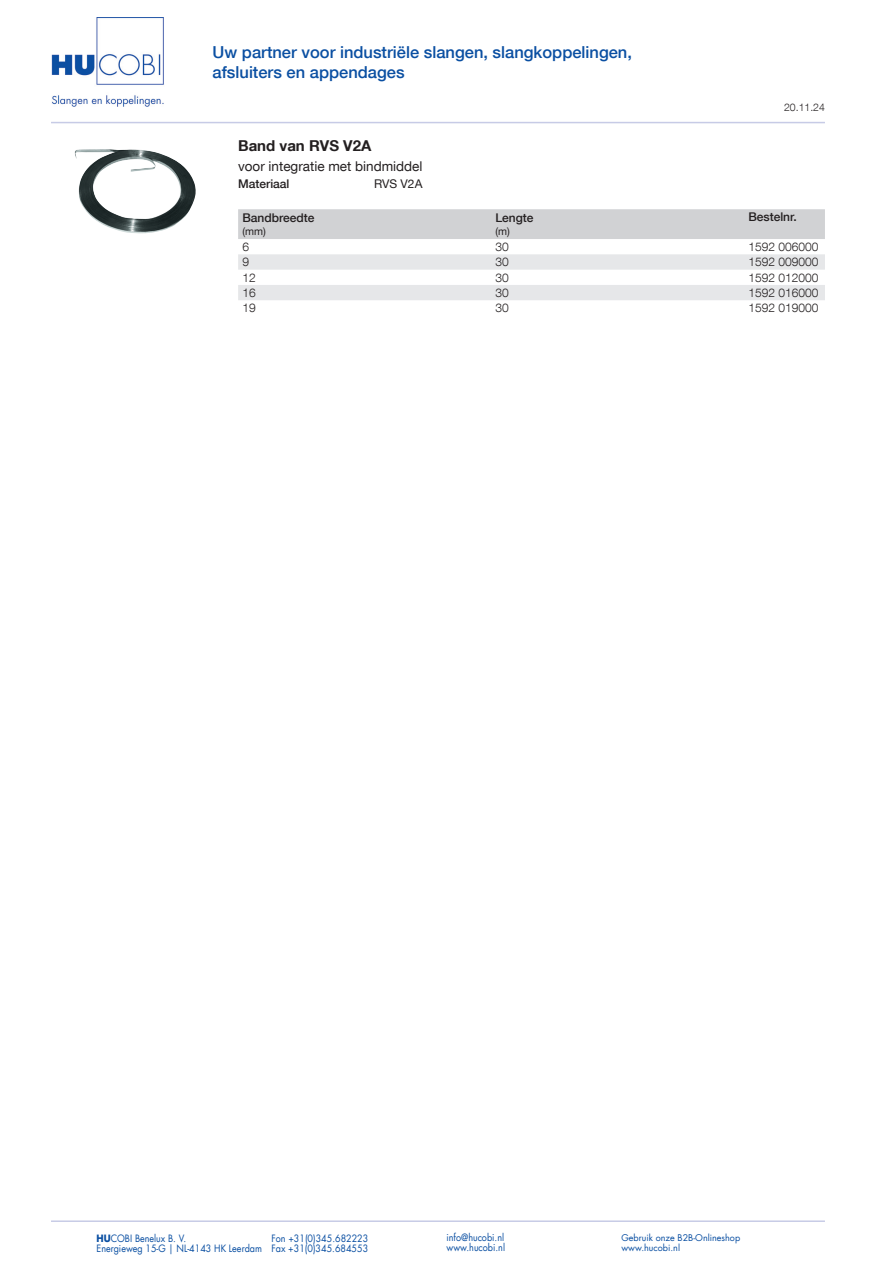
<style>
.page{position:relative;width:893px;height:1263px;background:#fff}
.page>*{position:absolute;margin:0;border:0;box-sizing:border-box;transform-origin:0 0}
.t1{font:500 16.5px/19.8px "Helvetica Neue LT Com";color:#0a4fa2}
.t2{font:700 15px "Helvetica Neue LT Com";color:#231f20}
.t3{font:13.5px "Helvetica Neue LT Com";color:#231f20}
.t4{font:300 12px "Helvetica Neue LT Com";color:#231f20}
.t5{font:500 12px "Helvetica Neue LT Com";color:#231f20}
.t6{font:12px "Helvetica Neue LT Com";color:#231f20}
.t7{font:300 10.5px "Helvetica Neue LT Com";color:#231f20}
.t8{font:10.5px "Helvetica Neue LT Com";color:#231f20}
.t9{font:9.9px "Futura LT";color:#0a4fa2;scale:.91 1}
.t10{font:9px "Futura LT";color:#0a4fa2}
.s1{font-weight:700}
</style>
<div class="page">
<hr style="left:51px;top:122px;width:774px;height:1px;background:#c7cbe6">
<hr style="left:51px;top:1220px;width:774px;height:2px;background:#c7cbe6">
<img style="left:51px;top:17px;width:113px;height:90px">
<div style="left:238px;top:209px;width:587px;height:30px;background:#d1d2d4"></div>
<svg style="left:238px;top:254px;width:587px;height:46px"></svg>
<img style="left:74px;top:149px;width:122px;height:85px">
<h1 class="t1" style="left:213px;top:42px;width:421px">Uw partner voor industriële slangen, slangkoppelingen, afsluiters en appendages</h1>
<h2 class="t2" style="left:238px;top:136px;width:135px">Band van RVS V2A</h2>
<h3 class="t3" style="left:238px;top:158px;width:186px">voor integratie met bindmiddel</h3>
<p class="t5" style="left:238px;top:177px;width:53px">Materiaal</p>
<p class="t6" style="left:374px;top:176px;width:50px">RVS V2A</p>
<p class="t5" style="left:242px;top:211px;width:74px">Bandbreedte</p>
<p class="t8" style="left:242px;top:224px;width:25px">(mm)</p>
<p class="t5" style="left:495px;top:211px;width:40px">Lengte</p>
<p class="t8" style="left:495px;top:224px;width:16px">(m)</p>
<p class="t7" style="left:784px;top:101px;width:42px">20.11.24</p>
<p class="t5" style="left:748px;top:210px;width:50px">Bestelnr.</p>
<p class="t4" style="left:242px;top:239px;width:8px">6</p>
<p class="t4" style="left:495px;top:239px;width:15px">30</p>
<p class="t4" style="left:748px;top:239px;width:72px">1592 006000</p>
<p class="t4" style="left:242px;top:255px;width:8px">9</p>
<p class="t4" style="left:495px;top:255px;width:15px">30</p>
<p class="t4" style="left:748px;top:255px;width:72px">1592 009000</p>
<p class="t4" style="left:242px;top:270px;width:15px">12</p>
<p class="t4" style="left:495px;top:270px;width:15px">30</p>
<p class="t4" style="left:748px;top:270px;width:72px">1592 012000</p>
<p class="t4" style="left:242px;top:285px;width:15px">16</p>
<p class="t4" style="left:495px;top:285px;width:15px">30</p>
<p class="t4" style="left:748px;top:285px;width:72px">1592 016000</p>
<p class="t4" style="left:242px;top:301px;width:15px">19</p>
<p class="t4" style="left:495px;top:301px;width:15px">30</p>
<p class="t4" style="left:748px;top:301px;width:72px">1592 019000</p>
<p class="t9" style="left:97px;top:1232px;width:100px"><span class="s1">HU</span>COBI Benelux B. V.</p>
<p class="t9" style="left:271px;top:1232px;width:108px">Fon +31(0)345.682223</p>
<p class="t9" style="left:446px;top:1231px;width:65px">info@hucobi.nl</p>
<p class="t10" style="left:621px;top:1231px;width:120px">Gebruik onze B2B-Onlineshop</p>
<p class="t9" style="left:97px;top:1242px;width:300px">Energieweg 15-G | NL-4143 HK Leerdam Fax +31(0)345.684553</p>
<p class="t9" style="left:446px;top:1241px;width:66px">www.hucobi.nl</p>
<p class="t10" style="left:621px;top:1242px;width:60px">www.hucobi.nl</p>
</div>
